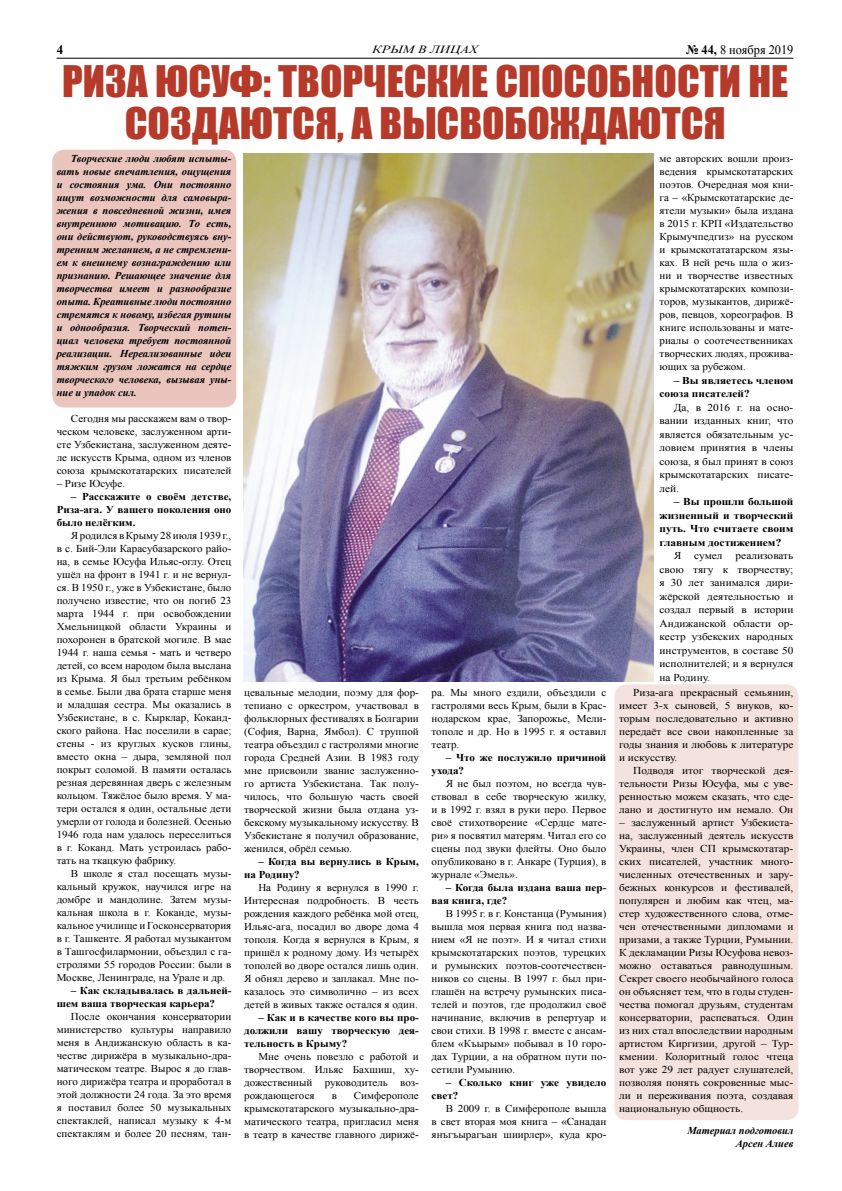
<style>
.page{position:relative;width:842px;height:1191px;background:#fff}
.page>*{position:absolute;margin:0;border:0;box-sizing:border-box;transform-origin:0 0}
.t1{font:40px/42px "Impact";color:#b63a29;text-align:center}
.t2{font:13px "Times New Roman";color:#000;scale:.95 1}
.t3{font:700 13px "Times New Roman";color:#000}
.t4{font:italic 11px "Times New Roman";color:#000;scale:1.29 1}
.t5{font:10.5px/13px "Times New Roman";color:#000;text-align:justify;scale:1.05 1}
.t6{font:10.5px/13px "Times New Roman";color:#000;text-align:justify;scale:1.08 1}
.t7{font:italic 700 10.5px/13px "Times New Roman";color:#000;text-align:justify}
.t8{font:700 10.5px/13px "Times New Roman";color:#000;scale:1.05 1}
.t9{font:700 10.5px/13.5px "Times New Roman";color:#000;scale:1.08 1}
.s1{font-weight:700}
</style>
<div class="page">
<div style="left:614px;top:684px;width:184px;height:436px;background:#f4e2de;border-radius:12px"></div>
<div style="left:52px;top:150px;width:184px;height:257px;background:#eac5be;border-radius:12px"></div>
<hr style="left:57px;top:58px;width:736px;height:1px;background:#000">
<img style="left:243px;top:153px;width:411px;height:529px">
<p class="t3" style="left:57px;top:40px;width:8px">4</p>
<p class="t4" style="left:372px;top:41px;width:83px">КРЫМ В ЛИЦАХ</p>
<p class="t2" style="left:686px;top:41px;width:115px"><span class="s1">№ 44,</span> 8 ноября 2019</p>
<h1 class="t1" style="left:62px;top:59px;width:728px">РИЗА ЮСУФ: ТВОРЧЕСКИЕ СПОСОБНОСТИ НЕ<br>СОЗДАЮТСЯ, А ВЫСВОБОЖДАЮТСЯ</h1>
<p class="t7" style="left:57px;top:151px;width:176px;text-indent:14px">Творческие люди любят испыты&shy;вать новые впечатления, ощущения и состояния ума. Они постоянно ищут возможности для самовыра&shy;жения в повседневной жизни, имея внутреннюю мотивацию. То есть, они действуют, руководствуясь вну&shy;тренним желанием, а не стремлени&shy;ем к внешнему вознаграждению или признанию. Решающее значение для творчества имеет и разнообразие опыта. Креативные люди постоянно стремятся к новому, избегая рутины и однообразия. Творческий потен&shy;циал человека требует постоянной реализации. Нереализованные идеи тяжким грузом ложатся на сердце творческого человека, вызывая уны&shy;ние и упадок сил.</p>
<p class="t5" style="left:57px;top:412px;width:168px;text-indent:14px">Сегодня мы расскажем вам о твор&shy;ческом человеке, заслуженном арти&shy;сте Узбекистана, заслуженном деяте&shy;ле искусств Крыма, одном из членов союза крымскотатарских писателей</p>
<p class="t5" style="left:57px;top:477px;width:67px">– Ризе Юсуфе.</p>
<p class="t8" style="left:57px;top:489px;width:168px;text-align:justify;text-indent:14px">– Расскажите о своём детстве, Риза-ага. У вашего поколения оно было нелёгким.</p>
<p class="t5" style="left:57px;top:529px;width:168px;text-indent:14px">Я родился в Крыму 28 июля 1939 г., в с. Бий-Эли Карасубазарского райо&shy;на, в семье Юсуфа Ильяс-оглу. Отец ушёл на фронт в 1941 г. и не вернул&shy;ся. В 1950 г., уже в Узбекистане, было получено известие, что он погиб 23 марта 1944 г. при освобождении Хмельницкой области Украины и похоронен в братской могиле. В мае 1944 г. наша семья - мать и четверо детей, со всем народом была выслана из Крыма. Я был третьим ребёнком в семье. Были два брата старше меня и младшая сестра. Мы оказались в Узбекистане, в с. Кырклар, Коканд&shy;ского района. Нас поселили в сарае; стены - из круглых кусков глины, вместо окна – дыра, земляной пол покрыт соломой. В памяти осталась резная деревянная дверь с железным кольцом. Тяжёлое было время. У ма&shy;тери остался я один, остальные дети умерли от голода и болезней. Осенью 1946 года нам удалось переселиться в г. Коканд. Мать устроилась рабо&shy;тать на ткацкую фабрику.</p>
<p class="t5" style="left:57px;top:867px;width:168px;text-indent:14px">В школе я стал посещать музы&shy;кальный кружок, научился игре на домбре и мандолине. Затем музы&shy;кальная школа в г. Коканде, музы&shy;кальное училище и Госконсерватория в г. Ташкенте. Я работал музыкантом в Ташгосфилармонии, объездил с га&shy;стролями 55 городов России: были в Москве, Ленинграде, на Урале и др.</p>
<p class="t8" style="left:57px;top:983px;width:168px;text-indent:14px">– Как складывалась в дальней&shy;шем ваша творческая карьера?</p>
<p class="t5" style="left:57px;top:1010px;width:168px;text-indent:14px">После окончания консерватории министерство культуры направило меня в Андижанскую область в ка&shy;честве дирижёра в музыкально-дра&shy;матическом театре. Вырос я до глав&shy;ного дирижёра театра и проработал в этой должности 24 года. За это время я поставил более 50 музыкальных спектаклей, написал музыку к 4-м спектаклям и более 20 песням, тан-</p>
<p class="t5" style="left:659px;top:152px;width:129px">ме авторских вошли произ&shy;ведения крымскотатарских поэтов. Очередная моя кни&shy;га – «Крымскотатарские де&shy;ятели музыки» была издана в 2015 г. КРП «Издательство Крымучпедгиз» на русском и крымскотататарском язы&shy;ках. В ней речь шла о жиз&shy;ни и творчестве известных крымскотатарских компози&shy;торов, музыкантов, дирижё&shy;ров, певцов, хореографов. В книге использованы и мате&shy;риалы о соотечественниках творческих людях, прожива&shy;ющих за рубежом.</p>
<p class="t9" style="left:659px;top:373px;width:125px;text-indent:14px">– Вы являетесь членом союза писателей?</p>
<p class="t6" style="left:659px;top:400px;width:125px;line-height:13.5px;text-indent:14px">Да, в 2016 г. на осно&shy;вании изданных книг, что является обязательным ус&shy;ловием принятия в члены союза, я был принят в союз крымскотатарских писате&shy;лей.</p>
<p class="t9" style="left:659px;top:494px;width:125px;text-align:justify;text-indent:14px">– Вы прошли большой жизненный и творческий путь. Что считаете своим главным достижением?</p>
<p class="t6" style="left:659px;top:548px;width:125px;line-height:13.5px;text-indent:14px">Я сумел реализовать свою тягу к творчеству; я 30 лет занимался дири&shy;жёрской деятельностью и создал первый в истории Андижанской области ор&shy;кестр узбекских народных инструментов, в составе 50 исполнителей; и я вернулся на Родину.</p>
<p class="t6" style="left:619px;top:685px;width:163px;text-indent:14px">Риза-ага прекрасный семьянин, имеет 3-х сыновей, 5 внуков, ко&shy;торым последовательно и активно передаёт все свои накопленные за годы знания и любовь к литературе и искусству.</p>
<p class="t6" style="left:619px;top:763px;width:163px;text-indent:14px">Подводя итог творческой дея&shy;тельности Ризы Юсуфа, мы с уве&shy;ренностью можем сказать, что сде&shy;лано и достигнуто им немало. Он</p>
<p class="t6" style="left:619px;top:815px;width:163px">– заслуженный артист Узбекиста&shy;на, заслуженный деятель искусств Украины, член СП крымскотатар&shy;ских писателей, участник много&shy;численных отечественных и зару&shy;бежных конкурсов и фестивалей, популярен и любим как чтец, ма&shy;стер художественного слова, отме&shy;чен отечественными дипломами и призами, а также Турции, Румынии.<br>К декламации Ризы Юсуфова невоз&shy;можно оставаться равнодушным.<br>Секрет своего необычайного голоса он объясняет тем, что в годы студен&shy;чества помогал друзьям, студентам консерватории, распеваться. Один из них стал впоследствии народным артистом Киргизии, другой – Тур&shy;кмении. Колоритный голос чтеца вот уже 29 лет радует слушателей, позволяя понять сокровенные мыс&shy;ли и переживания поэта, создавая национальную общность.</p>
<p class="t7" style="left:687px;top:1123px;width:107px;text-align:right">Материал подготовил<br>Арсен Алиев</p>
<p class="t5" style="left:244px;top:685px;width:168px">цевальные мелодии, поэму для фор&shy;тепиано с оркестром, участвовал в фольклорных фестивалях в Болгарии (София, Варна, Ямбол). С труппой театра объездил с гастролями многие города Средней Азии. В 1983 году мне присвоили звание заслуженно&shy;го артиста Узбекистана. Так полу&shy;чилось, что большую часть своей творческой жизни была отдана уз&shy;бекскому музыкальному искусству. В Узбекистане я получил образование, женился, обрёл семью.</p>
<p class="t8" style="left:244px;top:854px;width:168px;text-indent:14px">– Когда вы вернулись в Крым, на Родину?</p>
<p class="t5" style="left:244px;top:880px;width:168px;text-indent:14px">На Родину я вернулся в 1990 г.<br>Интересная подробность. В честь рождения каждого ребёнка мой отец, Ильяс-ага, посадил во дворе дома 4 тополя. Когда я вернулся в Крым, я пришёл к родному дому. Из четырёх тополей во дворе остался лишь один.<br>Я обнял дерево и заплакал. Мне по&shy;казалось это символично – из всех детей в живых также остался я один.</p>
<p class="t8" style="left:244px;top:1010px;width:168px;text-align:justify;text-indent:14px">– Как и в качестве кого вы про&shy;должили вашу творческую дея&shy;тельность в Крыму?</p>
<p class="t5" style="left:244px;top:1049px;width:168px;text-indent:14px">Мне очень повезло с работой и творчеством. Ильяс Бахшиш, ху&shy;дожественный руководитель воз&shy;рождающегося</p>
<p class="t5" style="left:432px;top:685px;width:168px">ра. Мы много ездили, объездили с гастролями весь Крым, были в Крас&shy;нодарском крае, Запорожье, Мели&shy;тополе и др. Но в 1995 г. я оставил театр.</p>
<p class="t8" style="left:432px;top:750px;width:168px;text-indent:14px">– Что же послужило причиной ухода?</p>
<p class="t5" style="left:432px;top:776px;width:168px;text-indent:14px">Я не был поэтом, но всегда чув&shy;ствовал в себе творческую жилку, и в 1992 г. взял в руки перо. Первое своё стихотворение «Сердце мате&shy;ри» я посвятил матерям. Читал его со сцены под звуки флейты. Оно было опубликовано в г. Анкаре (Турция), в журнале «Эмель».</p>
<p class="t8" style="left:432px;top:880px;width:168px;text-indent:14px">– Когда была издана ваша пер&shy;вая книга, где?</p>
<p class="t5" style="left:432px;top:906px;width:168px;text-indent:14px">В 1995 г. в г. Констанца (Румыния) вышла моя первая книга под назва&shy;нием «Я не поэт». И я читал стихи крымскотатарских поэтов, турецких и румынских поэтов-соотечествен&shy;ников со сцены. В 1997 г. был при&shy;глашён на встречу румынских писа&shy;телей и поэтов, где продолжил своё начинание, включив в репертуар и свои стихи. В 1998 г. вместе с ансам&shy;блем «Къырым» побывал в 10 горо&shy;дах Турции, а на обратном пути по&shy;сетили Румынию.</p>
<p class="t8" style="left:432px;top:1075px;width:168px;text-indent:14px">– Сколько книг уже увидело свет?</p>
<p class="t5" style="left:432px;top:1101px;width:168px;text-indent:14px">В 2009 г. в Симферополе вышла в свет вторая моя книга – «Санадан янъгъырагъан шиирлер», куда кро-</p>
<p class="t5" style="left:244px;top:1088px;width:168px;text-indent:110px">Симферополе крымскотатарского музыкально-дра&shy;матического театра, пригласил меня в театр в качестве главного дирижё-</p>
<p class="t5" style="left:332px;top:1088px;width:6px">в</p>
</div>
